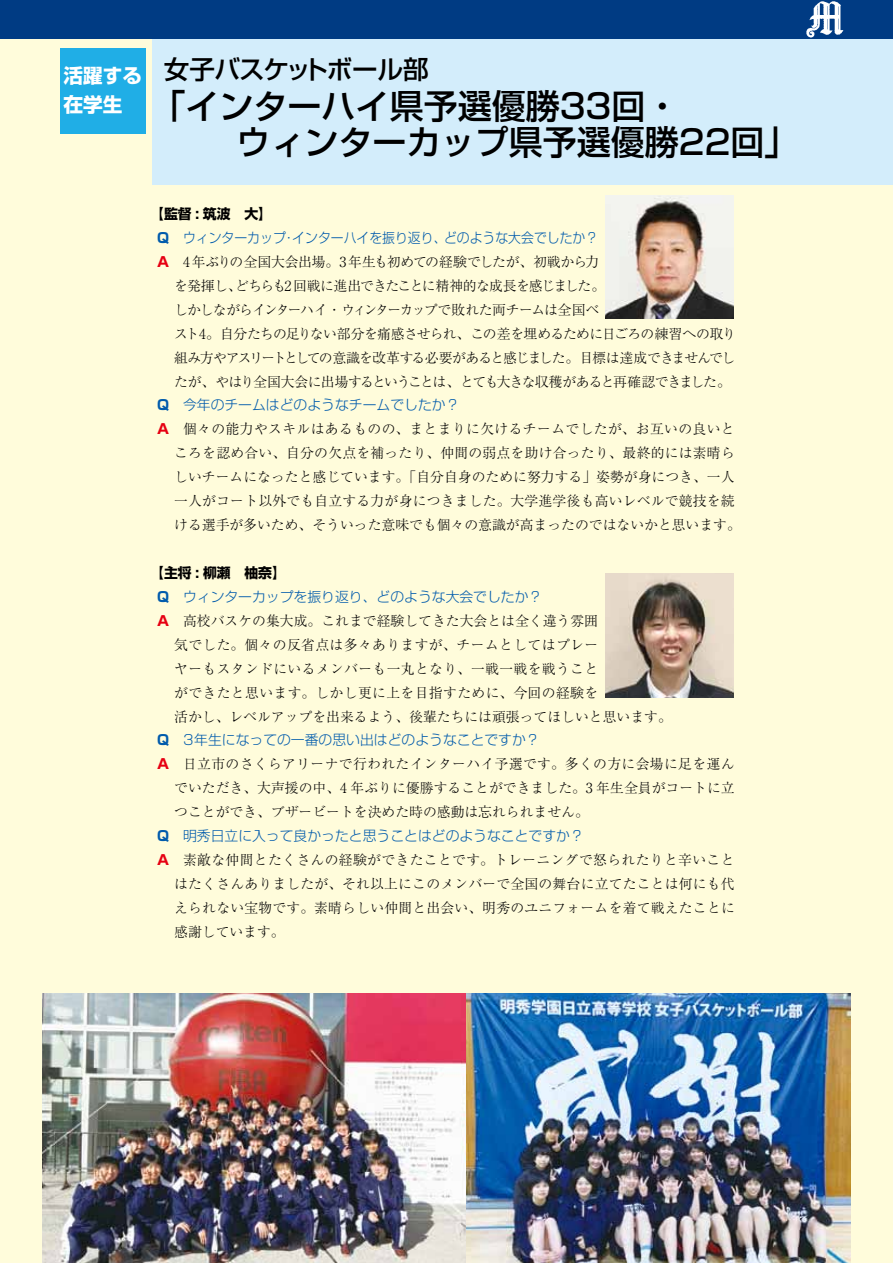
<style>
.page{position:relative;width:893px;height:1263px;background:#fffcdb}
.page>*{position:absolute;margin:0;border:0;box-sizing:border-box;transform-origin:0 0}
.t1{font:500 34.05px/36.2px "Shin Go Pro";color:#000}
.t2{font:500 25.5px "Shin Go Pro";letter-spacing:-.025em;color:#000}
.t3{font:700 19.65px/29.4px "Shin Go Pro";color:#fff}
.t4{font:300 13.8px/24px "Ryumin Pro";color:#000;text-align:justify}
.t5{font:300 13.8px/24px "Ryumin Pro";letter-spacing:-.065em;color:#000}
.t6{font:300 13.8px/24px "Ryumin Pro";letter-spacing:.025em;color:#000}
.t7{font:300 13.8px/24px "Shin Go Pro";color:#005bac}
.t8{font:300 13.8px "Shin Go Pro";color:#005bac;scale:.93 1}
.t9{font:300 13.8px "Ryumin Pro";letter-spacing:-.02em;color:#000}
.t10{font:700 13.8px "Shin Go Pro";color:#000}
.t11{font:700 13.8px "Shin Go Pro";color:#005bac}
.t12{font:700 13.8px "Shin Go Pro";color:#e60012}
.s1{font-weight:700}
.s2{font-family:"Shin Go Pro";font-weight:700;color:#e60012}
.s3{font-weight:700;color:#000}
</style>
<div class="page">
<div style="left:153px;top:19px;width:740px;height:166px;background:#d3edfb"></div>
<img style="left:42px;top:993px;width:808px;height:270px">
<img style="left:606px;top:195px;width:127px;height:124px">
<img style="left:606px;top:573px;width:127px;height:124px">
<div style="left:60px;top:48px;width:85px;height:85px;background:#20aee6"></div>
<div style="left:0;top:0;width:893px;height:38px;background:#003b83"></div>
<img style="left:805px;top:1px;width:39px;height:38px">
<h3 class="t3" style="left:64px;top:58px;width:80px">活躍する在学生</h3>
<h2 class="t2" style="left:164px;top:48px;width:266px">女子バスケットボール部</h2>
<h1 class="t1" style="left:168px;top:84px;width:632px;text-indent:-17px">「インターハイ県予選優勝33回・<br>　　ウィンターカップ県予選優勝22回「</h1>
<p class="t10" style="left:150px;top:203px;width:123px">【監督 : 筑波　大【</p>
<p class="t11" style="left:157px;top:227px;width:14px">Q</p>
<p class="t8" style="left:183px;top:226px;width:112px">ウィンターカップ</p>
<p class="t8" style="left:292px;top:226px;width:167px">インターハイを振り返り、</p>
<p class="t8" style="left:283px;top:226px;width:15px">・</p>
<p class="t8" style="left:444px;top:226px;width:167px">どのような大会でしたか?</p>
<p class="t12" style="left:157px;top:251px;width:14px">A</p>
<p class="t9" style="left:183px;top:251px;width:418px">4 年ぶりの全国大会出場。3年生も初めての経験でしたが、初戦から力</p>
<p class="t5" style="left:235px;top:272px;width:372px">どちらも2 回戦に進出できたことに精神的な成長を感じました。</p>
<p class="t5" style="left:174px;top:272px;width:563px">を発揮し、<br>しかしながらインターハイ・ウィンターカップで敗れた両チームは全国ベ<br>スト。4 自分たちの足りない部分を痛感させられ、この差を埋めるために日ごろの練習への取り組み方やアスリートとしての意識を改革する必要があると感じました。目標は達成できませんでしたが、やはり全国大会に出場するということは、とても大きな収穫があると再確認できました。</p>
<p class="t7" style="left:157px;top:391px;width:304px"><span class="s1">Q</span>　今年のチームはどのようなチームでしたか?</p>
<p class="t4" style="left:174px;top:416px;width:568px;text-align:left;text-indent:-17px"><span class="s2">A</span>　個々の能力やスキルはあるものの、まとまりに欠けるチームでしたが、お互いの良いところを認め合い、自分の欠点を補ったり、仲間の弱点を助け合ったり、最終的には素晴らしいチームになったと感じています。「自分自身のために努力する」姿勢が身につき、一人一人がコート以外でも自立する力が身につきました。大学進学後も高いレベルで競技を続ける選手が多いため、そういった意味でも個々の意識が高まったのではないかと思います。</p>
<p class="t7" style="left:157px;top:559px;width:387px;text-indent:-7px"><span class="s3">【主将 : 柳瀬　柚奈【<br></span><span class="s1">Q</span>　ウィンターカップを振り返り、どのような大会でしたか?</p>
<p class="t6" style="left:174px;top:607px;width:499px;text-indent:-17px"><span class="s2">A</span>　高校バスケの集大成。これまで経験してきた大会とは全く違う雰囲<br>気でした。個々の反省点は多々ありますが、チームとしてはプレー<br>ヤーもスタンドにいるメンバーも一丸となり、一戦一戦を戦うこと<br>ができたと思います。しかし更に上を目指すために、今回の経験を<br>活かし、レベルアップを出来るよう、後輩たちには頑張ってほしいと思います。</p>
<p class="t7" style="left:183px;top:726px;width:358px">3年生になっての一番の思い出はどのようなことですか?</p>
<p class="t11" style="left:157px;top:729px;width:14px">Q</p>
<p class="t4" style="left:174px;top:751px;width:562px;text-indent:-17px"><span class="s2">A</span>　日立市のさくらアリーナで行われたインターハイ予選です。多くの方に会場に足を運んでいただき、大声援の中、4 年ぶりに優勝することができました。3 年生全員がコートに立つことができ、ブザービートを決めた時の感動は忘れられません。</p>
<p class="t7" style="left:157px;top:822px;width:428px"><span class="s1">Q</span>　明秀日立に入って良かったと思うことはどのようなことですか?</p>
<p class="t4" style="left:174px;top:847px;width:562px;text-indent:-17px"><span class="s2">A</span>　素敵な仲間とたくさんの経験ができたことです。トレーニングで怒られたりと辛いことはたくさんありましたが、それ以上にこのメンバーで全国の舞台に立てたことは何にも代えられない宝物です。素晴らしい仲間と出会い、明秀のユニフォームを着て戦えたことに感謝しています。</p>
</div>
